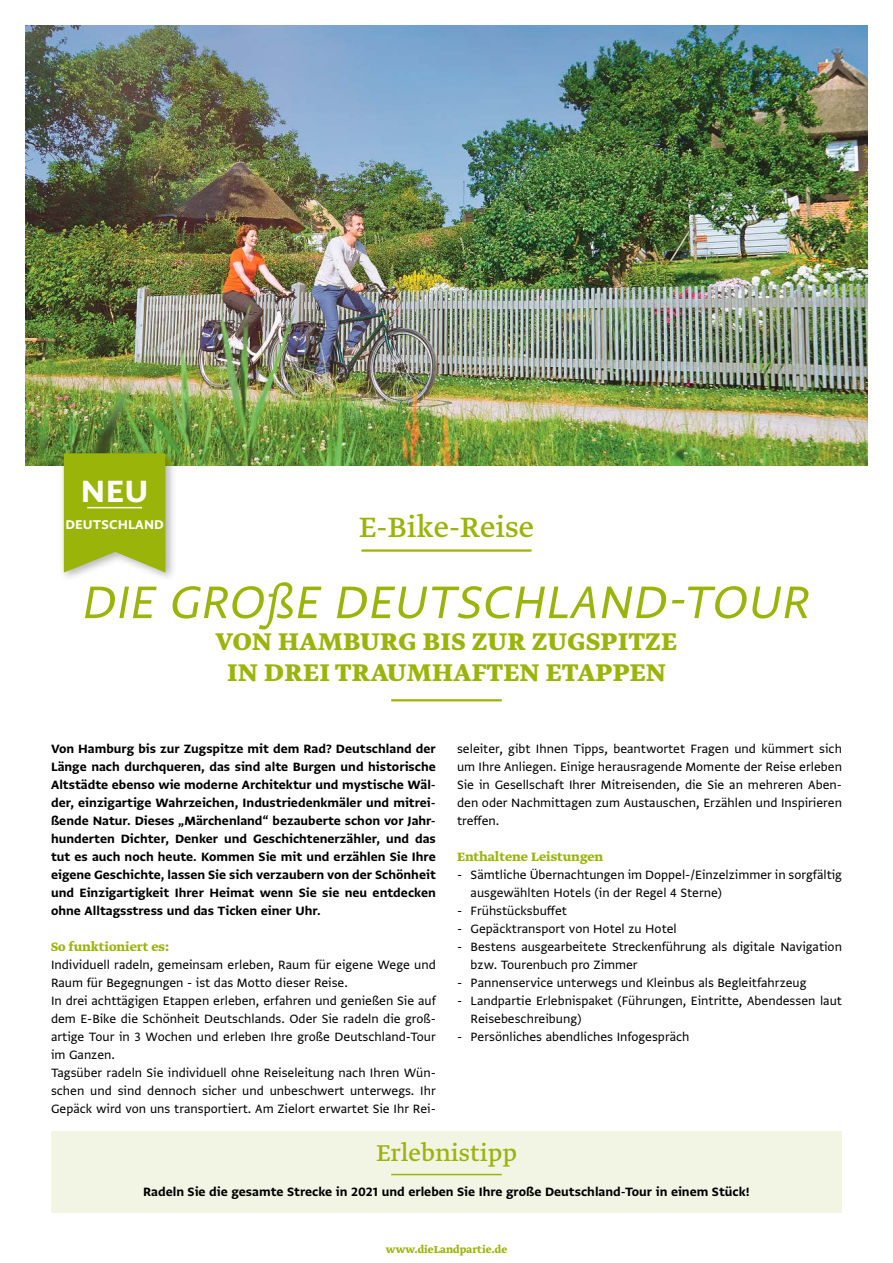
<style>
.page{position:relative;width:893px;height:1263px;background:#fff}
.page>*{position:absolute;margin:0;border:0;box-sizing:border-box;transform-origin:0 0}
.t1{font:italic 54px "Greta Sans Std";letter-spacing:.01em;color:#9bb409}
.t2{font:36.45px "Greta Sans Std Bld";color:#fff}
.t3{font:33px "Greta Text Pro";color:#9bb409}
.t4{font:700 28.5px/31.5px "Greta Text Pro";letter-spacing:.015em;color:#9bb409;text-align:center}
.t5{font:27px "Greta Text Pro";color:#9bb409}
.t6{font:15px "Greta Sans Std Bld";letter-spacing:.01em;color:#fff}
.t7{font:14.25px/18px "Greta Sans Std";color:#000}
.t8{font:14.25px/18px "Greta Sans Std Bld";color:#000;text-align:justify}
.t9{font:700 14.25px "Greta Text Pro";color:#9bb409}
.t10{font:700 12px "Greta Text Pro";letter-spacing:.005em;color:#9bb409}
</style>
<div class="page">
<div style="left:51px;top:1131px;width:791px;height:81px;background:#f2f5e4"></div>
<img style="left:26px;top:26px;width:841px;height:439px">
<hr style="left:361px;top:549px;width:170px;height:3px;background:#9bb409">
<hr style="left:391px;top:699px;width:111px;height:2px;background:#9bb409">
<div style="left:59px;top:448px;width:118px;height:135px;background:#000;opacity:.3"></div>
<svg style="left:64px;top:453px;width:109px;height:120px;background:#a5ba29"></svg>
<hr style="left:87px;top:507px;width:55px;height:1px;background:#fff">
<hr style="left:391px;top:1174px;width:111px;height:1px;background:#9bb409">
<h2 class="t2" style="left:81px;top:470px;width:69px">NEU</h2>
<p class="t6" style="left:65px;top:515px;width:100px">DEUTSCHLAND</p>
<h3 class="t3" style="left:359px;top:507px;width:177px">E-Bike-Reise</h3>
<h1 class="t1" style="left:83px;top:570px;width:729px">DIE GROßE DEUTSCHLAND-TOUR</h1>
<h3 class="t4" style="left:216px;top:626px;width:462px">VON HAMBURG BIS ZUR ZUGSPITZE<br>IN DREI TRAUMHAFTEN ETAPPEN</h3>
<p class="t8" style="left:51px;top:739px;width:386px">Von Hamburg bis zur Zugspitze mit dem Rad? Deutschland der Länge nach durchqueren, das sind alte Burgen und historische Altstädte ebenso wie moderne Architektur und mystische Wäl&shy;der, einzigartige Wahrzeichen, Industriedenkmäler und mitrei&shy;ßende Natur. Dieses „Märchenland“ bezauberte schon vor Jahr&shy;hunderten Dichter, Denker und Geschichtenerzähler, und das tut es auch noch heute. Kommen Sie mit und erzählen Sie Ihre eigene Geschichte, lassen Sie sich verzaubern von der Schönheit und Einzigartigkeit Ihrer Heimat wenn Sie sie neu entdecken ohne Alltagsstress und das Ticken einer Uhr.</p>
<p class="t9" style="left:51px;top:937px;width:120px">So funktioniert es:</p>
<p class="t7" style="left:51px;top:955px;width:386px">Individuell radeln, gemeinsam erleben, Raum für eigene Wege und Raum für Begegnungen - ist das Motto dieser Reise.<br>In drei achttägigen Etappen erleben, erfahren und genießen Sie auf dem E-Bike die Schönheit Deutschlands. Oder Sie radeln die groß&shy;artige Tour in 3 Wochen und erleben Ihre große Deutschland-Tour im Ganzen.<br>Tagsüber radeln Sie individuell ohne Reiseleitung nach Ihren Wün&shy;schen und sind dennoch sicher und unbeschwert unterwegs. Ihr Gepäck wird von uns transportiert. Am Zielort erwartet Sie Ihr Rei-</p>
<p class="t7" style="left:457px;top:739px;width:386px;text-align:justify">seleiter, gibt Ihnen Tipps, beantwortet Fragen und kümmert sich um Ihre Anliegen. Einige herausragende Momente der Reise erleben Sie in Gesellschaft Ihrer Mitreisenden, die Sie an mehreren Aben&shy;den oder Nachmittagen zum Austauschen, Erzählen und Inspirieren treffen.</p>
<p class="t9" style="left:457px;top:847px;width:148px">Enthaltene Leistungen</p>
<p class="t7" style="left:471px;top:865px;width:373px;text-indent:-13px">- Sämtliche Übernachtungen im Doppel-/Einzelzimmer in sorgfältig ausgewählten Hotels (in der Regel 4 Sterne)</p>
<p class="t7" style="left:457px;top:901px;width:111px">- Frühstücksbuffet</p>
<p class="t7" style="left:457px;top:919px;width:221px">- Gepäcktransport von Hotel zu Hotel</p>
<p class="t7" style="left:471px;top:937px;width:373px;text-indent:-13px">- Bestens ausgearbeitete Streckenführung als digitale Navigation bzw. Tourenbuch pro Zimmer</p>
<p class="t7" style="left:457px;top:973px;width:351px">- Pannenservice unterwegs und Kleinbus als Begleitfahrzeug</p>
<p class="t7" style="left:471px;top:991px;width:373px;text-indent:-13px">- Landpartie Erlebnispaket (Führungen, Eintritte, Abendessen laut<br>Reisebeschreibung)</p>
<p class="t7" style="left:457px;top:1027px;width:234px">- Persönliches abendliches Infogespräch</p>
<h3 class="t5" style="left:376px;top:1137px;width:142px">Erlebnistipp</h3>
<p class="t8" style="left:143px;top:1183px;width:608px">Radeln Sie die gesamte Strecke in 2021 und erleben Sie Ihre große Deutschland-Tour in einem Stück!</p>
<p class="t10" style="left:386px;top:1241px;width:123px">www.dieLandpartie.de</p>
</div>
